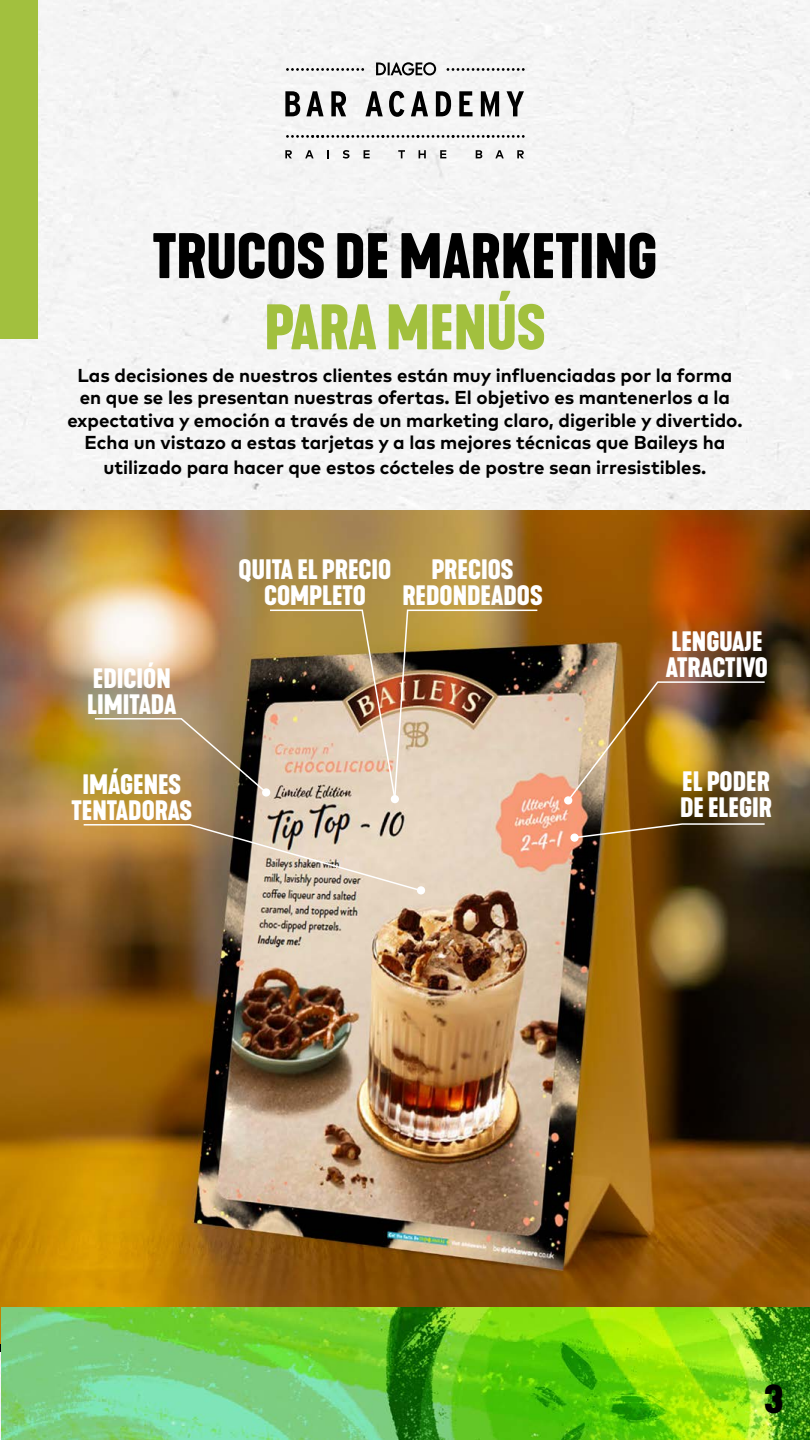
<style>
.page{position:relative;width:810px;height:1440px;background:#fff}
.page>*{position:absolute;margin:0;border:0;box-sizing:border-box;transform-origin:0 0}
.t1{font:700 60px "Kapra Neue";color:#000}
.t2{font:700 60px "Kapra Neue";color:#a2c03e}
.t3{font:700 40.5px "Kapra Neue";color:#000}
.t4{font:700 26.25px/26.2px "Kapra Neue";color:#fff;text-align:center}
.t5{font:700 18.75px/22.5px "Mark Pro";color:#000;text-align:center}
</style>
<div class="page">
<div style="left:0;top:0;width:810px;height:1439px;background:#f5f5f5"></div>
<svg style="left:285px;top:150px;width:7px;height:8px"></svg>
<svg style="left:305px;top:150px;width:9px;height:8px"></svg>
<svg style="left:327px;top:150px;width:2px;height:8px"></svg>
<svg style="left:343px;top:150px;width:7px;height:9px"></svg>
<svg style="left:364px;top:150px;width:6px;height:8px"></svg>
<svg style="left:398px;top:150px;width:7px;height:8px"></svg>
<svg style="left:419px;top:150px;width:7px;height:8px"></svg>
<svg style="left:440px;top:150px;width:6px;height:8px"></svg>
<svg style="left:476px;top:150px;width:6px;height:8px"></svg>
<svg style="left:495px;top:150px;width:9px;height:8px"></svg>
<svg style="left:517px;top:150px;width:7px;height:8px"></svg>
<svg style="left:286px;top:135px;width:239px;height:3px"></svg>
<svg style="left:285px;top:91px;width:15px;height:25px"></svg>
<svg style="left:306px;top:91px;width:18px;height:25px"></svg>
<svg style="left:331px;top:91px;width:15px;height:25px"></svg>
<svg style="left:366px;top:91px;width:17px;height:25px"></svg>
<svg style="left:389px;top:91px;width:15px;height:26px"></svg>
<svg style="left:411px;top:91px;width:17px;height:25px"></svg>
<svg style="left:436px;top:91px;width:15px;height:25px"></svg>
<svg style="left:459px;top:91px;width:14px;height:25px"></svg>
<svg style="left:481px;top:91px;width:18px;height:26px"></svg>
<svg style="left:507px;top:91px;width:17px;height:25px"></svg>
<svg style="left:376px;top:62px;width:60px;height:13px"></svg>
<svg style="left:447px;top:68px;width:78px;height:3px"></svg>
<svg style="left:286px;top:68px;width:78px;height:3px"></svg>
<img style="left:0;top:511px;width:809px;height:833px">
<div style="left:417px;top:886px;width:8px;height:9px;background:#fff;border-radius:50%"></div>
<div style="left:570px;top:834px;width:9px;height:8px;background:#fff;border-radius:50%"></div>
<svg style="left:564px;top:796px;width:8px;height:9px"></svg>
<hr style="left:95px;top:718px;width:87px;height:2px;background:#fff">
<svg style="left:82px;top:823px;width:340px;height:69px;background:#b19675"></svg>
<img style="left:566px;top:681px;width:200px;height:122px">
<svg style="left:573px;top:823px;width:193px;height:16px;background:#6d522c"></svg>
<div style="left:0;top:0;width:38px;height:339px;background:#a2c03e"></div>
<div style="left:391px;top:795px;width:8px;height:8px;background:#fff;border-radius:50%"></div>
<img style="left:179px;top:609px;width:360px;height:192px">
<img style="left:1px;top:1307px;width:809px;height:133px">
<h1 class="t1" style="left:153px;top:217px;width:506px">TRUCOS DE MARKETING</h1>
<h1 class="t2" style="left:264px;top:288px;width:283px">PARA MENÚS</h1>
<p class="t5" style="left:67px;top:362px;width:677px">Las decisiones de nuestros clientes están muy influenciadas por la forma en que se les presentan nuestras ofertas. El objetivo es mantenerlos a la expectativa y emoción a través de un marketing claro, digerible y divertido.<br>Echa un vistazo a estas tarjetas y a las mejores técnicas que Baileys ha</p>
<p class="t5" style="left:104px;top:455px;width:604px">utilizado para hacer que estos cócteles de postre sean irresistibles.</p>
<h3 class="t4" style="left:87px;top:665px;width:91px;text-align:left">EDICIÓN<br>LIMITADA</h3>
<h3 class="t4" style="left:72px;top:771px;width:122px">IMÁGENES<br>TENTADORAS</h3>
<h3 class="t4" style="left:239px;top:557px;width:154px">QUITA EL PRECIO<br>COMPLETO</h3>
<h3 class="t4" style="left:402px;top:557px;width:142px">PRECIOS<br>REDONDEADOS</h3>
<h3 class="t4" style="left:666px;top:629px;width:104px;text-align:left">LENGUAJE<br>ATRACTIVO</h3>
<h3 class="t4" style="left:680px;top:768px;width:94px;text-align:left">EL PODER<br>DE ELEGIR</h3>
<h2 class="t3" style="left:764px;top:1371px;width:21px">3</h2>
</div>
